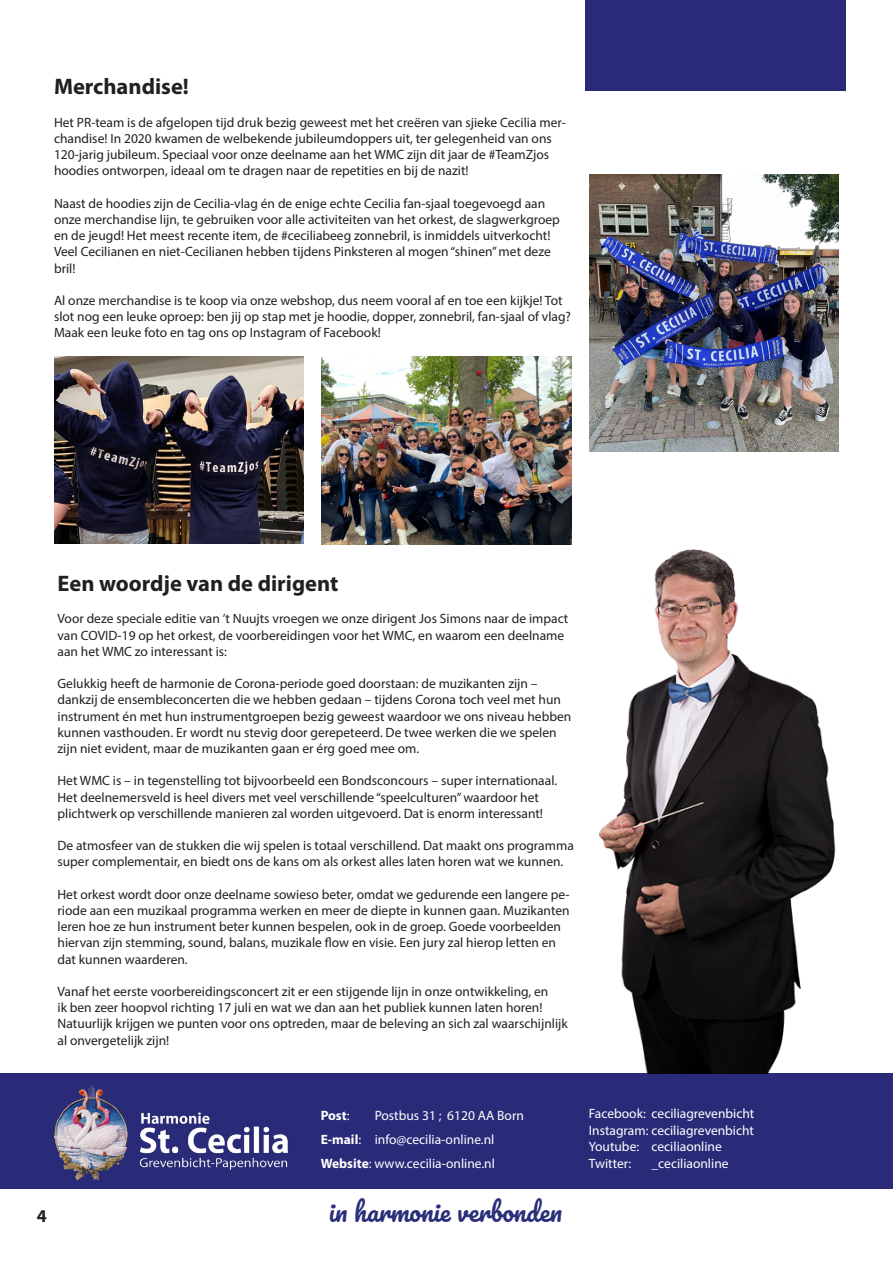
<style>
.page{position:relative;width:893px;height:1263px;background:#fff}
.page>*{position:absolute;margin:0;border:0;box-sizing:border-box;transform-origin:0 0}
.t1{font:25.5px "Pacifico";color:#2b2f79}
.t2{font:700 22.5px "Myriad Pro";color:#231f20}
.t3{font:700 18px "Myriad Pro";color:#231f20}
.t4{font:13.5px/16.2px "Myriad Pro";color:#231f20}
.t5{font:13.5px "Myriad Pro";color:#fff}
.t6{font:700 13.5px "Myriad Pro";color:#fff}
.s1{font-weight:400}
.s2{font-weight:700}
</style>
<div class="page">
<div style="left:585px;top:0;width:261px;height:90px;background:#292b79"></div>
<div style="left:0;top:1074px;width:893px;height:115px;background:#292b79"></div>
<img style="left:54px;top:1084px;width:234px;height:97px">
<img style="left:594px;top:549px;width:245px;height:525px">
<img style="left:589px;top:174px;width:250px;height:278px">
<img style="left:54px;top:357px;width:250px;height:187px">
<img style="left:322px;top:357px;width:250px;height:187px">
<p class="t2" style="left:54px;top:74px;width:136px">Merchandise!</p>
<p class="t4" style="left:54px;top:114px;width:513px">Het PR-team is de afgelopen tijd druk bezig geweest met het creëren van sjieke Cecilia mer&shy;chandise! In 2020 kwamen de welbekende jubileumdoppers uit, ter gelegenheid van ons 120-jarig jubileum. Speciaal voor onze deelname aan het WMC zijn dit jaar de #TeamZjos hoodies ontworpen, ideaal om te dragen naar de repetities en bij de nazit!</p>
<p class="t4" style="left:54px;top:195px;width:507px">Naast de hoodies zijn de Cecilia-vlag én de enige echte Cecilia fan-sjaal toegevoegd aan onze merchandise lijn, te gebruiken voor alle activiteiten van het orkest, de slagwerkgroep en de jeugd! Het meest recente item, de #ceciliabeeg zonnebril, is inmiddels uitverkocht!<br>Veel Cecilianen en niet-Cecilianen hebben tijdens Pinksteren al mogen “shinen” met deze bril!</p>
<p class="t4" style="left:54px;top:292px;width:519px">Al onze merchandise is te koop via onze webshop, dus neem vooral af en toe een kijkje! Tot slot nog een leuke oproep: ben jij op stap met je hoodie, dopper, zonnebril, fan-sjaal of vlag?<br>Maak een leuke foto en tag ons op Instagram of Facebook!</p>
<p class="t2" style="left:58px;top:571px;width:282px">Een woordje van de dirigent</p>
<p class="t4" style="left:58px;top:610px;width:512px">Voor deze speciale editie van ’t Nuujts vroegen we onze dirigent Jos Simons naar de impact van COVID-19 op het orkest, de voorbereidingen voor het WMC, en waarom een deelname aan het WMC zo interessant is:</p>
<p class="t4" style="left:58px;top:675px;width:515px">Gelukkig heeft de harmonie de Corona-periode goed doorstaan: de muzikanten zijn – dankzij de ensembleconcerten die we hebben gedaan – tijdens Corona toch veel met hun instrument én met hun instrumentgroepen bezig geweest waardoor we ons niveau hebben kunnen vasthouden. Er wordt nu stevig door gerepeteerd. De twee werken die we spelen zijn niet evident, maar de muzikanten gaan er érg goed mee om.</p>
<p class="t4" style="left:58px;top:772px;width:501px">Het WMC is – in tegenstelling tot bijvoorbeeld een Bondsconcours – super internationaal.<br>Het deelnemersveld is heel divers met veel verschillende “speelculturen” waardoor het plichtwerk op verschillende manieren zal worden uitgevoerd. Dat is enorm interessant!</p>
<p class="t4" style="left:58px;top:837px;width:518px">De atmosfeer van de stukken die wij spelen is totaal verschillend. Dat maakt ons programma super complementair, en biedt ons de kans om als orkest alles laten horen wat we kunnen.</p>
<p class="t4" style="left:58px;top:886px;width:514px">Het orkest wordt door onze deelname sowieso beter, omdat we gedurende een langere pe&shy;riode aan een muzikaal programma werken en meer de diepte in kunnen gaan. Muzikanten leren hoe ze hun instrument beter kunnen bespelen, ook in de groep. Goede voorbeelden hiervan zijn stemming, sound, balans, muzikale flow en visie. Een jury zal hierop letten en dat kunnen waarderen.</p>
<p class="t4" style="left:58px;top:983px;width:512px">Vanaf het eerste voorbereidingsconcert zit er een stijgende lijn in onze ontwikkeling, en<br>ik ben zeer hoopvol richting 17 juli en wat we dan aan het publiek kunnen laten horen!<br>Natuurlijk krijgen we punten voor ons optreden, maar de beleving an sich zal waarschijnlijk al onvergetelijk zijn!</p>
<p class="t3" style="left:37px;top:1206px;width:11px">4</p>
<p class="t6" style="left:321px;top:1108px;width:30px">Post<span class="s1">:</span></p>
<p class="t5" style="left:375px;top:1107px;width:151px">Postbus 31 ; 6120 AA Born</p>
<p class="t5" style="left:321px;top:1131px;width:175px"><span class="s2">E-mail</span>: info@cecilia-online.nl</p>
<p class="t5" style="left:321px;top:1155px;width:176px"><span class="s2">Website</span>: www.cecilia-online.nl</p>
<p class="t1" style="left:329px;top:1198px;width:235px">in harmonie verbonden</p>
<p class="t5" style="left:589px;top:1105px;width:167px">Facebook: ceciliagrevenbicht</p>
<p class="t5" style="left:589px;top:1122px;width:167px">Instagram: ceciliagrevenbicht</p>
<p class="t5" style="left:589px;top:1138px;width:134px">Youtube: ceciliaonline</p>
<p class="t5" style="left:589px;top:1155px;width:44px">Twitter:</p>
<p class="t5" style="left:651px;top:1155px;width:79px">_ceciliaonline</p>
</div>
